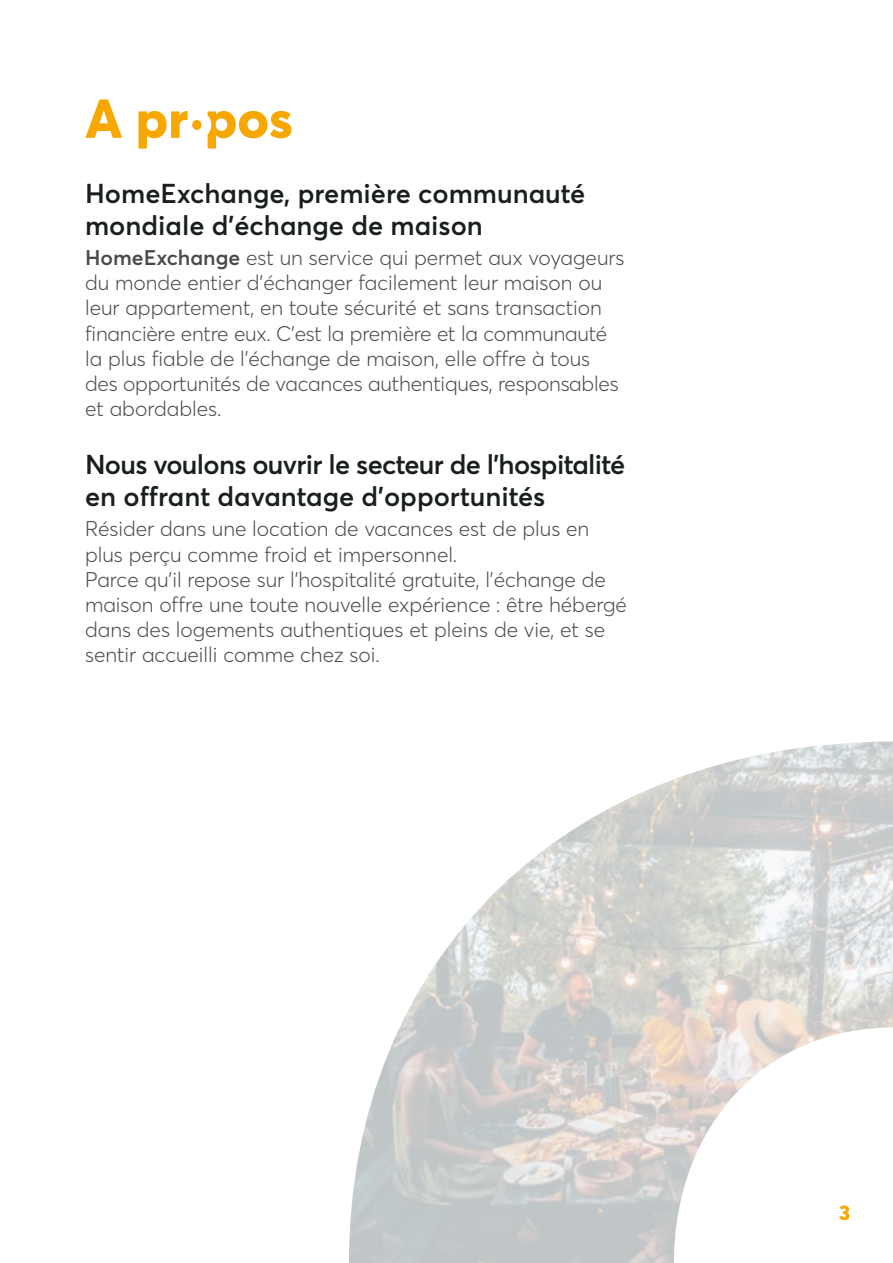
<style>
.page{position:relative;width:893px;height:1263px;background:#fff}
.page>*{position:absolute;margin:0;border:0;box-sizing:border-box;transform-origin:0 0}
.t1{font:800 54px "Averta Std PE";color:#f7a800}
.t2{font:600 27px/32.4px "Averta Std PE";letter-spacing:-.025em;color:#191f1d}
.t3{font:600 27px/32.4px "Averta Std PE";color:#191f1d}
.t4{font:300 21px/25.2px "Averta Std PE";color:#4a4a4a}
.t5{font:800 21px "Averta Std PE";color:#f7a800}
.s1{font-weight:600}
</style>
<div class="page">
<img style="left:349px;top:741px;width:544px;height:522px">
<svg style="left:139px;top:111px;width:49px;height:38px"></svg>
<svg style="left:208px;top:111px;width:83px;height:38px"></svg>
<div style="left:192px;top:120px;width:9px;height:10px;background:#f7a800;border-radius:50%"></div>
<h1 class="t1" style="left:85px;top:80px;width:39px">A</h1>
<p class="t3" style="left:85px;top:176px;width:502px">HomeExchange, première communauté mondiale d’échange de maison</p>
<p class="t4" style="left:85px;top:244px;width:541px"><span class="s1">HomeExchange</span> est un service qui permet aux voyageurs du monde entier d’échanger facilement leur maison ou leur appartement, en toute sécurité et sans transaction financière entre eux. C’est la première et la communauté la plus fiable de l’échange de maison, elle offre à tous des opportunités de vacances authentiques, responsables et abordables.</p>
<p class="t2" style="left:85px;top:447px;width:542px">Nous voulons ouvrir le secteur de l’hospitalité en offrant davantage d’opportunités</p>
<p class="t4" style="left:85px;top:515px;width:543px">Résider dans une location de vacances est de plus en plus perçu comme froid et impersonnel.<br>Parce qu’il repose sur l’hospitalité gratuite, l’échange de maison offre une toute nouvelle expérience : être hébergé dans des logements authentiques et pleins de vie, et se sentir accueilli comme chez soi.</p>
<p class="t5" style="left:839px;top:1198px;width:13px">3</p>
</div>
